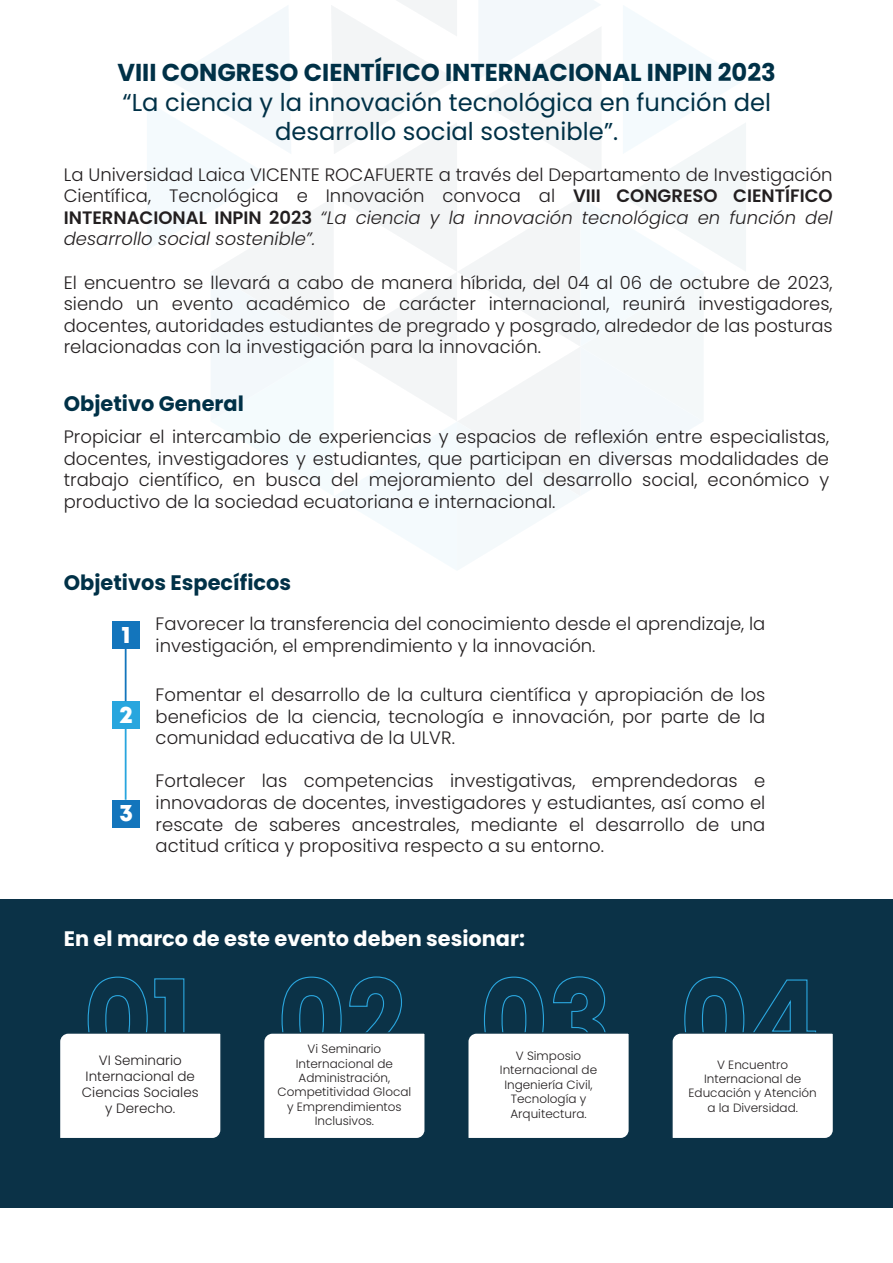
<style>
.page{position:relative;width:893px;height:1263px;background:#fff}
.page>*{position:absolute;margin:0;border:0;box-sizing:border-box;transform-origin:0 0}
.t1{font:24.45px/29.4px "Poppins";color:#003147;text-align:center}
.t2{font:700 24.45px "Poppins";color:#003147}
.t3{font:24px "Mont Heavy DEMO";color:#fff}
.t4{font:700 21px "Poppins";color:#003147}
.t5{font:700 21px "Poppins";color:#fff}
.t6{font:300 18px/21.6px "Poppins";color:#231f20;text-align:justify}
.t7{font:300 13.5px/16.2px "Poppins";color:#231f20;text-align:center}
.t8{font:300 12px/14.4px "Poppins";color:#231f20;text-align:center}
.s1{font-weight:600}
.s2{font-style:italic}
</style>
<div class="page">
<svg style="left:147px;top:0;width:599px;height:570px"></svg>
<div style="left:112px;top:621px;width:27px;height:28px;background:#1375bc"></div>
<div style="left:112px;top:701px;width:27px;height:28px;background:#28a6de"></div>
<div style="left:112px;top:800px;width:27px;height:27px;background:#1375bc"></div>
<hr style="left:125px;top:649px;width:2px;height:52px;background:#1375bc">
<hr style="left:125px;top:729px;width:2px;height:71px;background:#28a5de">
<div style="left:0;top:899px;width:893px;height:309px;background:#0b3247"></div>
<svg style="left:60px;top:976px;width:161px;height:162px"></svg>
<svg style="left:264px;top:976px;width:161px;height:162px"></svg>
<svg style="left:468px;top:976px;width:161px;height:162px"></svg>
<svg style="left:672px;top:976px;width:161px;height:162px"></svg>
<h1 class="t2" style="left:118px;top:59px;width:660px">VIII CONGRESO CIENTÍFICO INTERNACIONAL INPIN 2023</h1>
<h1 class="t1" style="left:122px;top:88px;width:650px">“La ciencia y la innovación tecnológica en función del desarrollo social sostenible”.</h1>
<p class="t6" style="left:64px;top:163px;width:770px">La Universidad Laica VICENTE ROCAFUERTE a través del Departamento de Investigación Científica, Tecnológica e Innovación convoca al <span class="s1">VIII CONGRESO CIENTÍFICO INTERNACIONAL INPIN 2023</span> <span class="s2">“La ciencia y la innovación tecnológica en función del desarrollo social sostenible”.</span></p>
<p class="t6" style="left:64px;top:271px;width:770px">El encuentro se llevará a cabo de manera híbrida, del 04 al 06 de octubre de 2023, siendo un evento académico de carácter internacional, reunirá investigadores, docentes, autoridades estudiantes de pregrado y posgrado, alrededor de las posturas relacionadas con la investigación para la innovación.</p>
<p class="t4" style="left:64px;top:391px;width:182px">Objetivo General</p>
<p class="t6" style="left:64px;top:426px;width:767px">Propiciar el intercambio de experiencias y espacios de reflexión entre especialistas, docentes, investigadores y estudiantes, que participan en diversas modalidades de trabajo científico, en busca del mejoramiento del desarrollo social, económico y productivo de la sociedad ecuatoriana e internacional.</p>
<p class="t4" style="left:64px;top:571px;width:229px">Objetivos Específicos</p>
<p class="t6" style="left:156px;top:613px;width:611px">Favorecer la transferencia del conocimiento desde el aprendizaje, la investigación, el emprendimiento y la innovación.</p>
<h2 class="t3" style="left:122px;top:621px;width:11px">1</h2>
<h2 class="t3" style="left:119px;top:701px;width:15px">2</h2>
<h2 class="t3" style="left:119px;top:799px;width:15px">3</h2>
<p class="t6" style="left:156px;top:684px;width:611px">Fomentar el desarrollo de la cultura científica y apropiación de los beneficios de la ciencia, tecnología e innovación, por parte de la comunidad educativa de la ULVR.</p>
<p class="t6" style="left:156px;top:770px;width:611px">Fortalecer las competencias investigativas, emprendedoras e innovadoras de docentes, investigadores y estudiantes, así como el rescate de saberes ancestrales, mediante el desarrollo de una actitud crítica y propositiva respecto a su entorno.</p>
<p class="t5" style="left:64px;top:926px;width:463px">En el marco de este evento deben sesionar:</p>
<p class="t7" style="left:82px;top:1052px;width:118px">VI Seminario<br>Internacional de<br>Ciencias Sociales y Derecho.</p>
<p class="t8" style="left:278px;top:1042px;width:135px">Vi Seminario<br>Internacional de<br>Administración,<br>Competitividad Glocal y Emprendimientos<br>Inclusivos.</p>
<p class="t8" style="left:500px;top:1048px;width:99px">V Simposio<br>Internacional de<br>Ingeniería Civil,<br>Tecnología y<br>Arquitectura.</p>
<p class="t8" style="left:689px;top:1057px;width:130px">V Encuentro<br>Internacional de<br>Educación y Atención a la Diversidad.</p>
</div>
